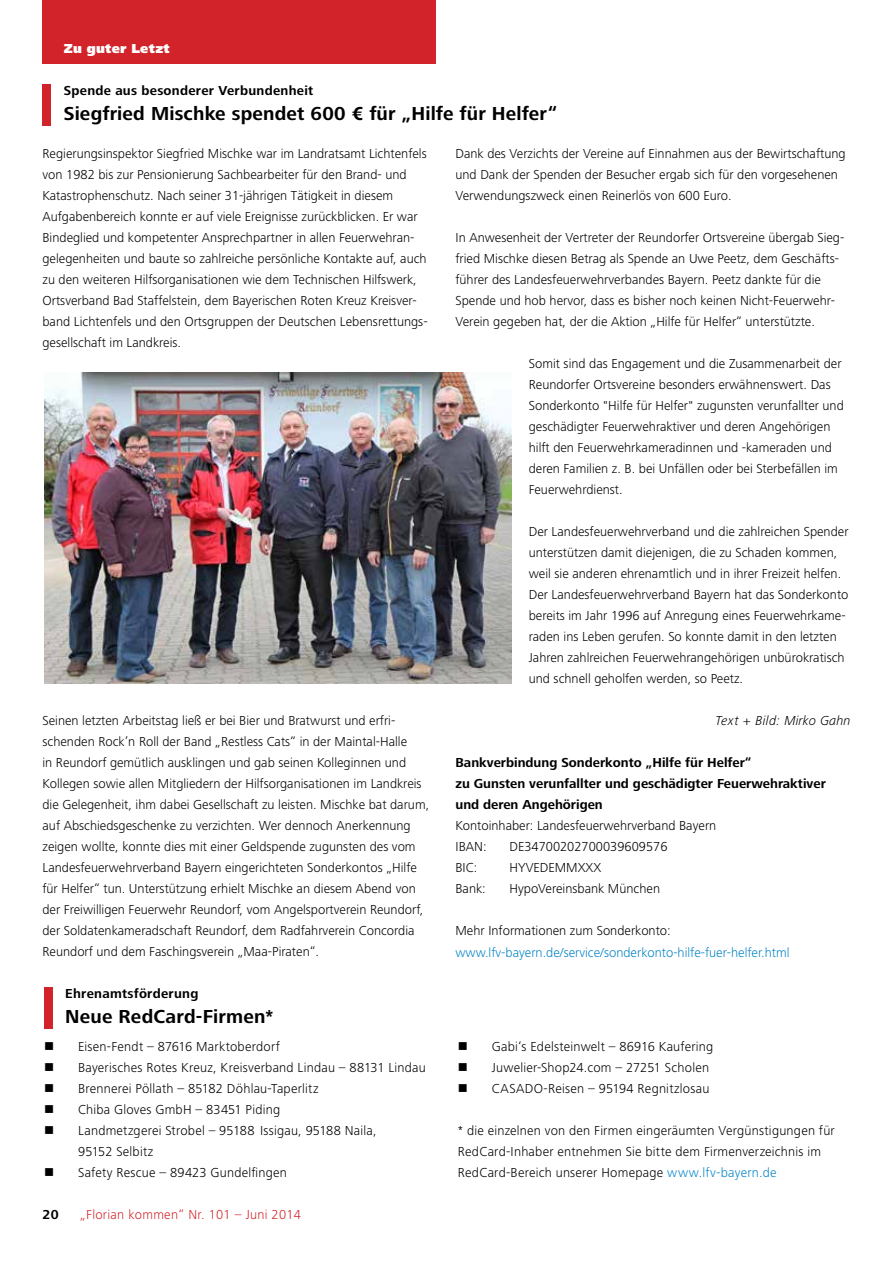
<style>
.page{position:relative;width:893px;height:1263px;background:#fff}
.page>*{position:absolute;margin:0;border:0;box-sizing:border-box;transform-origin:0 0}
.t1{font:700 19.5px "Frutiger Next LT";letter-spacing:.01em;color:#000}
.t2{font:300 13.5px/21px "Frutiger Next LT";color:#000}
.t3{font:700 13.5px/21px "Frutiger Next LT";color:#000}
.t4{font:300 13.5px "Frutiger Next LT";letter-spacing:.02em;color:#000}
.t5{font:300 13.5px "Frutiger Next LT";color:#0283c6}
.t6{font:700 13.5px "Frutiger Next LT";letter-spacing:.02em;color:#000}
.t7{font:300 13.5px "Frutiger Next LT";letter-spacing:.02em;color:#d2232a}
.t8{font:italic 300 13.5px "Frutiger Next LT";color:#000}
.t9{font:900 13.5px "Frutiger Next LT";letter-spacing:.02em;color:#fff}
.s1{color:#0283c6}
</style>
<div class="page">
<div style="left:43px;top:0;width:393px;height:64px;background:#d2232a"></div>
<div style="left:43px;top:85px;width:8px;height:41px;background:#d2232a"></div>
<img style="left:44px;top:372px;width:468px;height:312px">
<div style="left:44px;top:987px;width:9px;height:42px;background:#d2232a"></div>
<p class="t9" style="left:64px;top:41px;width:108px">Zu guter Letzt</p>
<p class="t6" style="left:64px;top:83px;width:251px">Spende aus besonderer Verbundenheit</p>
<h1 class="t1" style="left:64px;top:103px;width:495px">Siegfried Mischke spendet 600 € für „Hilfe für Helfer“</h1>
<p class="t2" style="left:43px;top:143px;width:387px">Regierungsinspektor Siegfried Mischke war im Landratsamt Lichtenfels von 1982 bis zur Pensionierung Sachbearbeiter für den Brand- und Katastrophenschutz. Nach seiner 31-jährigen Tätigkeit in diesem Aufgabenbereich konnte er auf viele Ereignisse zurückblicken. Er war Bindeglied und kompetenter Ansprechpartner in allen Feuerwehran&shy;gelegenheiten und baute so zahlreiche persönliche Kontakte auf, auch zu den weiteren Hilfsorganisationen wie dem Technischen Hilfswerk, Ortsverband Bad Staffelstein, dem Bayerischen Roten Kreuz Kreisver&shy;band Lichtenfels und den Ortsgruppen der Deutschen Lebensrettungs&shy;gesellschaft im Landkreis.</p>
<p class="t2" style="left:455px;top:143px;width:392px">Dank des Verzichts der Vereine auf Einnahmen aus der Bewirtschaftung und Dank der Spenden der Besucher ergab sich für den vorgesehenen<br>Verwendungszweck einen Reinerlös von 600 Euro.</p>
<p class="t2" style="left:455px;top:227px;width:390px">In Anwesenheit der Vertreter der Reundorfer Ortsvereine übergab Sieg&shy;fried Mischke diesen Betrag als Spende an Uwe Peetz, dem Geschäfts&shy;führer des Landesfeuerwehrverbandes Bayern. Peetz dankte für die Spende und hob hervor, dass es bisher noch keinen Nicht-Feuerwehr-Verein gegeben hat, der die Aktion „Hilfe für Helfer“ unterstützte.</p>
<p class="t2" style="left:529px;top:353px;width:317px">Somit sind das Engagement und die Zusammenarbeit der Reundorfer Ortsvereine besonders erwähnenswert. Das Sonderkonto "Hilfe für Helfer" zugunsten verunfallter und geschädigter Feuerwehraktiver und deren Angehörigen hilft den Feuerwehrkameradinnen und -kameraden und deren Familien z. B. bei Unfällen oder bei Sterbefällen im Feuerwehrdienst.</p>
<p class="t2" style="left:529px;top:521px;width:321px">Der Landesfeuerwehrverband und die zahlreichen Spender unterstützen damit diejenigen, die zu Schaden kommen, weil sie anderen ehrenamtlich und in ihrer Freizeit helfen.<br>Der Landesfeuerwehrverband Bayern hat das Sonderkonto bereits im Jahr 1996 auf Anregung eines Feuerwehrkame&shy;raden ins Leben gerufen. So konnte damit in den letzten Jahren zahlreichen Feuerwehrangehörigen unbürokratisch und schnell geholfen werden, so Peetz.</p>
<p class="t8" style="left:716px;top:713px;width:136px">Text + Bild: Mirko Gahn</p>
<p class="t3" style="left:455px;top:752px;width:372px">Bankverbindung Sonderkonto „Hilfe für Helfer“<br>zu Gunsten verunfallter und geschädigter Feuerwehraktiver und deren Angehörigen</p>
<p class="t2" style="left:455px;top:815px;width:262px">Kontoinhaber: Landesfeuerwehrverband Bayern<br>IBAN:</p>
<p class="t2" style="left:43px;top:710px;width:388px">Seinen letzten Arbeitstag ließ er bei Bier und Bratwurst und erfri&shy;schenden Rock’n Roll der Band „Restless Cats“ in der Maintal-Halle<br>in Reundorf gemütlich ausklingen und gab seinen Kolleginnen und Kollegen sowie allen Mitgliedern der Hilfsorganisationen im Landkreis die Gelegenheit, ihm dabei Gesellschaft zu leisten. Mischke bat darum, auf Abschiedsgeschenke zu verzichten. Wer dennoch Anerkennung zeigen wollte, konnte dies mit einer Geldspende zugunsten des vom Landesfeuerwehrverband Bayern eingerichteten Sonderkontos „Hilfe für Helfer“ tun. Unterstützung erhielt Mischke an diesem Abend von der Freiwilligen Feuerwehr Reundorf, vom Angelsportverein Reundorf, der Soldatenkameradschaft Reundorf, dem Radfahrverein Concordia Reundorf und dem Faschingsverein „Maa-Piraten“.</p>
<p class="t2" style="left:509px;top:836px;width:159px">DE34700202700039609576</p>
<p class="t2" style="left:455px;top:857px;width:23px">BIC:</p>
<p class="t2" style="left:509px;top:857px;width:93px">HYVEDEMMXXX</p>
<p class="t2" style="left:455px;top:878px;width:32px">Bank:</p>
<p class="t2" style="left:509px;top:878px;width:152px">HypoVereinsbank München</p>
<p class="t2" style="left:455px;top:920px;width:217px">Mehr Informationen zum Sonderkonto:</p>
<p class="t5" style="left:455px;top:945px;width:336px">www.lfv-bayern.de/service/sonderkonto-hilfe-fuer-helfer.html</p>
<p class="t6" style="left:65px;top:985px;width:135px">Ehrenamtsförderung</p>
<h1 class="t1" style="left:65px;top:1006px;width:210px">Neue RedCard-Firmen*</h1>
<p class="t2" style="left:44px;top:1036px;width:237px">■ Eisen-Fendt – 87616 Marktoberdorf</p>
<p class="t2" style="left:44px;top:1057px;width:383px">■ Bayerisches Rotes Kreuz, Kreisverband Lindau – 88131 Lindau</p>
<p class="t2" style="left:44px;top:1078px;width:276px">■ Brennerei Pöllath – 85182 Döhlau-Taperlitz</p>
<p class="t2" style="left:44px;top:1099px;width:238px">■ Chiba Gloves GmbH – 83451 Piding</p>
<p class="t2" style="left:78px;top:1120px;width:300px;text-indent:-34px">■ Landmetzgerei Strobel – 95188 Issigau, 95188 Naila,<br>95152 Selbitz</p>
<p class="t4" style="left:44px;top:1165px;width:245px">■ Safety Rescue – 89423 Gundelfingen</p>
<p class="t3" style="left:43px;top:1204px;width:18px">20</p>
<p class="t7" style="left:80px;top:1207px;width:222px">„Florian kommen“ Nr. 101 – Juni 2014</p>
<p class="t2" style="left:458px;top:1036px;width:257px">■ Gabi‘s Edelsteinwelt – 86916 Kaufering</p>
<p class="t2" style="left:458px;top:1057px;width:253px">■ Juwelier-Shop24.com – 27251 Scholen</p>
<p class="t4" style="left:458px;top:1081px;width:253px">■ CASADO-Reisen – 95194 Regnitzlosau</p>
<p class="t2" style="left:458px;top:1120px;width:378px">* die einzelnen von den Firmen eingeräumten Vergünstigungen für<br>RedCard-Inhaber entnehmen Sie bitte dem Firmenverzeichnis im<br>RedCard-Bereich unserer Homepage <span class="s1">www.lfv-bayern.de</span></p>
</div>
